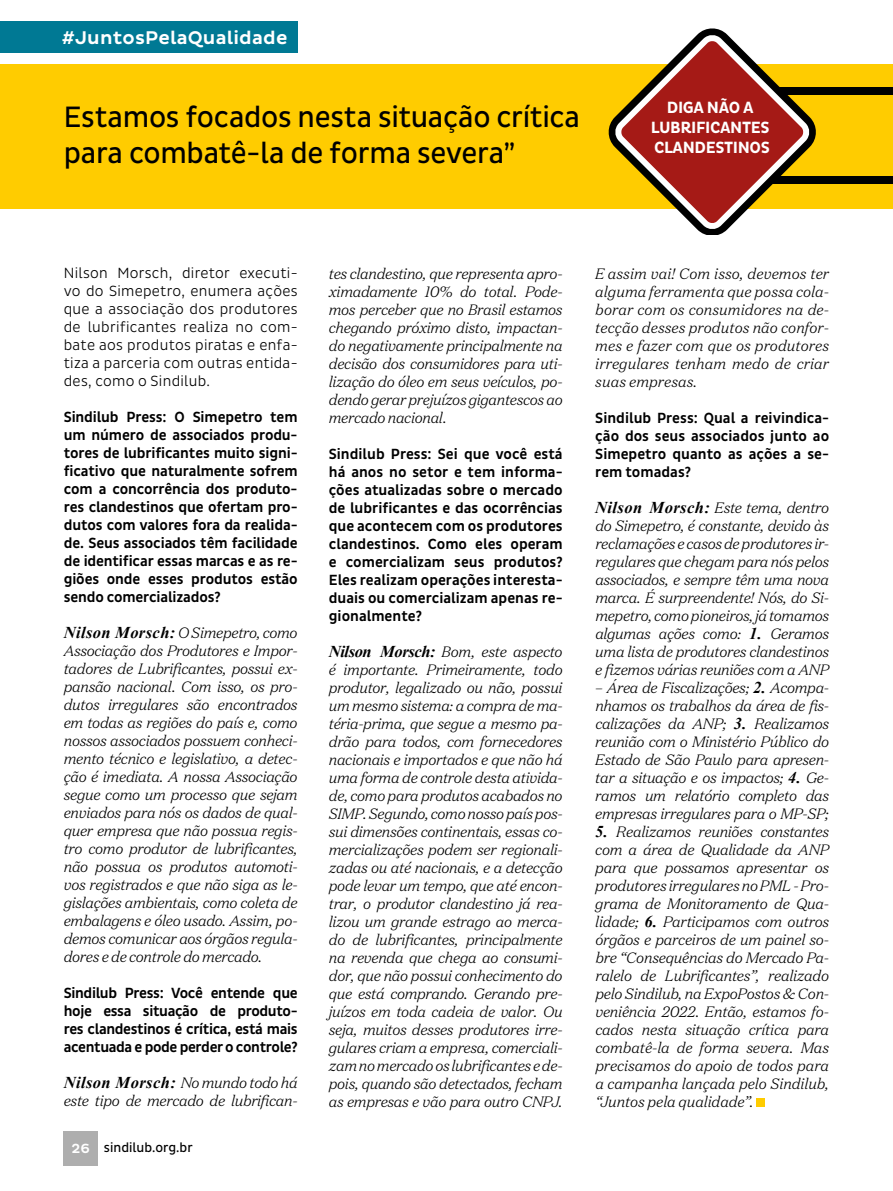
<style>
.page{position:relative;width:893px;height:1191px;background:#fff}
.page>*{position:absolute;margin:0;border:0;box-sizing:border-box;transform-origin:0 0}
.t1{font:30px/36px "Pluto Sans Cond";letter-spacing:-.01em;color:#000}
.t2{font:500 18.75px "Pluto Sans";letter-spacing:.01em;color:#fff}
.t3{font:700 16.65px/20px "Pluto Cond";letter-spacing:-.025em;color:#fff;text-align:center}
.t4{font:italic 700 16.5px "Times New Roman";letter-spacing:.025em;color:#000}
.t5{font:italic 300 15px/18px "Domaine Text";letter-spacing:-.025em;color:#000;text-align:justify}
.t6{font:500 15px/18px "Pluto Sans Cond";letter-spacing:-.01em;color:#000;text-align:justify}
.t7{font:300 15px/18px "Pluto Sans Cond";letter-spacing:.02em;color:#000;text-align:justify}
.t8{font:13.5px "Pluto Sans Cond";color:#000}
.s1{font-family:"Times New Roman";font-weight:700;font-size:16.5px}
.s2{font-family:"Domaine Text";font-weight:300;font-size:15px}
.s3{font-family:"Pluto";font-weight:500;color:#fff}
</style>
<div class="page">
<div style="left:64px;top:1131px;width:34px;height:34px;background:#aeaeae"></div>
<div style="left:0;top:64px;width:893px;height:144px;background:#fc0"></div>
<div style="left:756px;top:1098px;width:9px;height:9px;background:#fc0"></div>
<div style="left:768px;top:176px;width:125px;height:7px;background:#000"></div>
<div style="left:768px;top:87px;width:125px;height:7px;background:#000"></div>
<svg style="left:609px;top:29px;width:207px;height:206px"></svg>
<div style="left:0;top:21px;width:298px;height:31px;background:#007994"></div>
<p class="t2" style="left:62px;top:27px;width:227px">#JuntosPelaQualidade</p>
<h1 class="t1" style="left:64px;top:99px;width:518px">Estamos focados nesta situação crítica para combatê-la de forma severa”</h1>
<p class="t3" style="left:651px;top:98px;width:121px">DIGA NÃO A<br>LUBRIFICANTES<br>CLANDESTINOS</p>
<p class="t7" style="left:64px;top:264px;width:235px">Nilson Morsch, diretor executi&shy;vo do Simepetro, enumera ações que a associação dos produtores de lubrificantes realiza no com&shy;bate aos produtos piratas e enfa&shy;tiza a parceria com outras entida&shy;des, como o Sindilub.</p>
<p class="t6" style="left:64px;top:408px;width:235px">Sindilub Press: O Simepetro tem um número de associados produ&shy;tores de lubrificantes muito signi&shy;ficativo que naturalmente sofrem com a concorrência dos produto&shy;res clandestinos que ofertam pro&shy;dutos com valores fora da realida&shy;de. Seus associados têm facilidade de identificar essas marcas e as re&shy;giões onde esses produtos estão sendo comercializados?</p>
<p class="t5" style="left:64px;top:624px;width:235px"><span class="s1">Nilson Morsch:</span> O Simepetro, como Associação dos Produtores e Impor&shy;tadores de Lubrificantes, possui ex&shy;pansão nacional. Com isso, os pro&shy;dutos irregulares são encontrados em todas as regiões do país e, como nossos associados possuem conheci&shy;mento técnico e legislativo, a detec&shy;ção é imediata. A nossa Associação segue como um processo que sejam enviados para nós os dados de qual&shy;quer empresa que não possua regis&shy;tro como produtor de lubrificantes, não possua os produtos automoti&shy;vos registrados e que não siga as le&shy;gislações ambientais, como coleta de embalagens e óleo usado. Assim, po&shy;demos comunicar aos órgãos regula&shy;dores e de controle do mercado.</p>
<p class="t6" style="left:64px;top:984px;width:235px">Sindilub Press: Você entende que hoje essa situação de produto&shy;res clandestinos é crítica, está mais acentuada e pode perder o controle?</p>
<p class="t4" style="left:64px;top:1071px;width:235px">Nilson Morsch: <span class="s2">No mundo todo há</span></p>
<p class="t5" style="left:64px;top:1092px;width:235px">este tipo de mercado de lubrifican-</p>
<p class="t8" style="left:72px;top:1139px;width:123px"><span class="s3">26</span> sindilub.org.br</p>
<p class="t5" style="left:329px;top:264px;width:235px">tes clandestino, que representa apro&shy;ximadamente 10% do total. Pode&shy;mos perceber que no Brasil estamos chegando próximo disto, impactan&shy;do negativamente principalmente na decisão dos consumidores para uti&shy;lização do óleo em seus veículos, po&shy;dendo gerar prejuízos gigantescos ao mercado nacional.</p>
<p class="t6" style="left:329px;top:445px;width:235px">Sindilub Press: Sei que você está há anos no setor e tem informa&shy;ções atualizadas sobre o mercado de lubrificantes e das ocorrências que acontecem com os produtores clandestinos. Como eles operam e comercializam seus produtos?<br>Eles realizam operações interesta&shy;duais ou comercializam apenas re&shy;gionalmente?</p>
<p class="t5" style="left:329px;top:642px;width:235px"><span class="s1">Nilson Morsch:</span> Bom, este aspecto é importante. Primeiramente, todo produtor, legalizado ou não, possui um mesmo sistema: a compra de ma&shy;téria-prima, que segue a mesmo pa&shy;drão para todos, com fornecedores nacionais e importados e que não há uma forma de controle desta ativida&shy;de, como para produtos acabados no SIMP. Segundo, como nosso país pos&shy;sui dimensões continentais, essas co&shy;mercializações podem ser regionali&shy;zadas ou até nacionais, e a detecção pode levar um tempo, que até encon&shy;trar, o produtor clandestino já rea&shy;lizou um grande estrago ao merca&shy;do de lubrificantes, principalmente na revenda que chega ao consumi&shy;dor, que não possui conhecimento do que está comprando. Gerando pre&shy;juízos em toda cadeia de valor. Ou seja, muitos desses produtores irre&shy;gulares criam a empresa, comerciali&shy;zam no mercado os lubrificantes e de&shy;pois, quando são detectados, fecham as empresas e vão para outro CNPJ.</p>
<p class="t5" style="left:595px;top:264px;width:235px">E assim vai! Com isso, devemos ter alguma ferramenta que possa cola&shy;borar com os consumidores na de&shy;tecção desses produtos não confor&shy;mes e fazer com que os produtores irregulares tenham medo de criar suas empresas.</p>
<p class="t6" style="left:595px;top:409px;width:235px">Sindilub Press: Qual a reivindica&shy;ção dos seus associados junto ao Simepetro quanto as ações a se&shy;rem tomadas?</p>
<p class="t5" style="left:595px;top:498px;width:235px"><span class="s1">Nilson Morsch:</span> Este tema, dentro do Simepetro, é constante, devido às reclamações e casos de produtores ir&shy;regulares que chegam para nós pelos associados, e sempre têm uma nova marca. É surpreendente! Nós, do Si&shy;mepetro, como pioneiros, já tomamos algumas ações como: <span class="s1">1.</span> Geramos uma lista de produtores clandestinos e fizemos várias reuniões com a ANP</p>
<p class="t5" style="left:595px;top:678px;width:235px">– Área de Fiscalizações; <span class="s1">2.</span> Acompa&shy;nhamos os trabalhos da área de fis&shy;calizações da ANP; <span class="s1">3.</span> Realizamos reunião com o Ministério Público do Estado de São Paulo para apresen&shy;tar a situação e os impactos; <span class="s1">4.</span> Ge&shy;ramos um relatório completo das empresas irregulares para o MP-SP;</p>
<p class="t5" style="left:595px;top:822px;width:235px"><span class="s1">5.</span> Realizamos reuniões constantes com a área de Qualidade da ANP para que possamos apresentar os produtores irregulares no PML - Pro&shy;grama de Monitoramento de Qua&shy;lidade; <span class="s1">6.</span> Participamos com outros órgãos e parceiros de um painel so&shy;bre “Consequências do Mercado Pa&shy;ralelo de Lubrificantes”, realizado pelo Sindilub, na ExpoPostos &amp; Con&shy;veniência 2022. Então, estamos fo&shy;cados nesta situação crítica para combatê-la de forma severa. Mas precisamos do apoio de todos para a campanha lançada pelo Sindilub, “Juntos pela qualidade”.</p>
</div>
